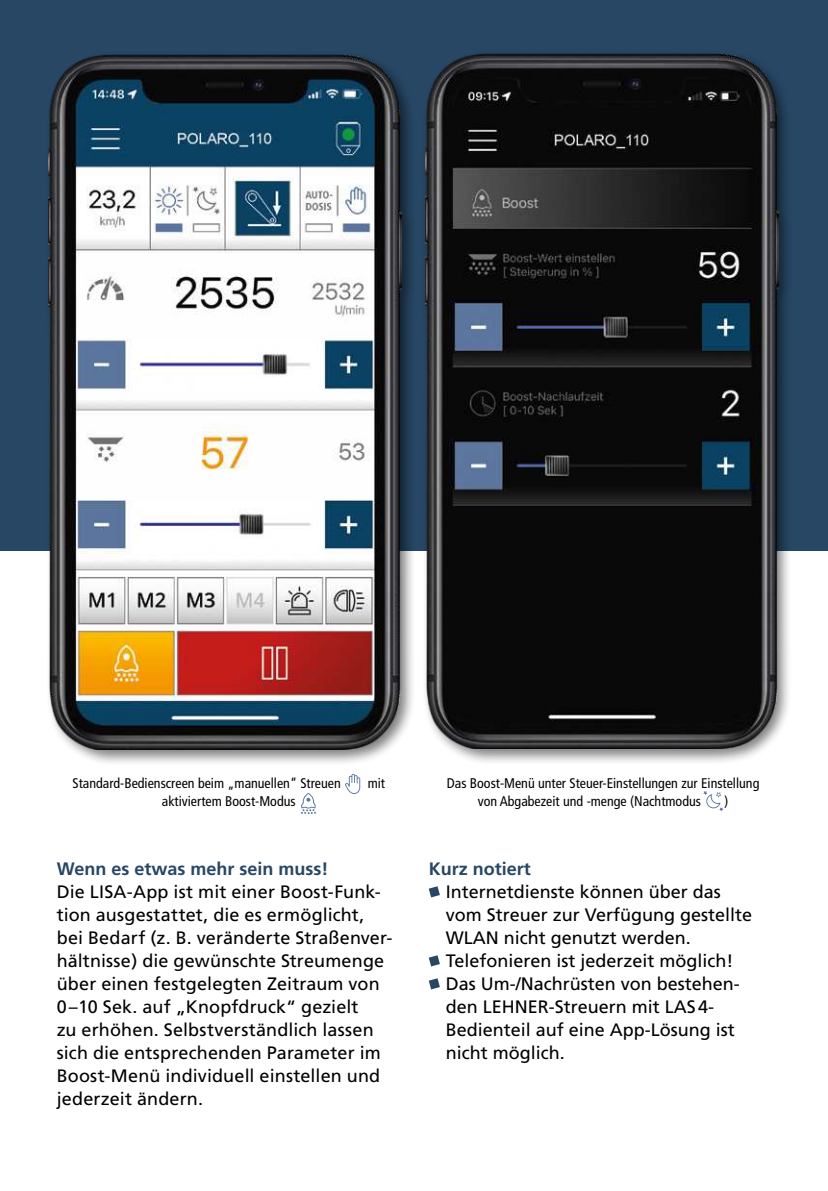
<style>
.page{position:relative;width:828px;height:1191px;background:#fff}
.page>*{position:absolute;margin:0;border:0;box-sizing:border-box;transform-origin:0 0}
.t1{font:18px/23px "Frutiger";color:#000}
.t2{font:700 18px "Frutiger";color:#274764}
.t3{font:condensed 14px/18px "Frutiger";color:#000}
</style>
<div class="page">
<div style="left:0;top:0;width:828px;height:550px;background:#274764"></div>
<div style="left:420px;top:49px;width:374px;height:714px;background:#000;opacity:.5"></div>
<img style="left:425px;top:54px;width:353px;height:694px">
<svg style="left:703px;top:791px;width:20px;height:20px"></svg>
<svg style="left:429px;top:886px;width:11px;height:11px"></svg>
<svg style="left:429px;top:955px;width:11px;height:11px"></svg>
<svg style="left:429px;top:978px;width:11px;height:11px"></svg>
<div style="left:44px;top:51px;width:371px;height:715px;background:#000;opacity:.5"></div>
<img style="left:49px;top:55px;width:352px;height:695px">
<svg style="left:345px;top:773px;width:15px;height:21px"></svg>
<svg style="left:301px;top:793px;width:15px;height:21px"></svg>
<p class="t3" style="left:73px;top:775px;width:270px">Standard-Bedienscreen beim „manuellen“ Streuen</p>
<p class="t3" style="left:368px;top:775px;width:19px">mit</p>
<p class="t3" style="left:162px;top:793px;width:135px">aktiviertem Boost-Modus</p>
<p class="t2" style="left:57px;top:861px;width:273px">Wenn es etwas mehr sein muss!</p>
<p class="t1" style="left:57px;top:881px;width:337px">Die LISA-App ist mit einer Boost-Funk&shy;tion ausgestattet, die es ermöglicht, bei Bedarf (z. B. veränderte Straßenver&shy;hältnisse) die gewünschte Streumenge über einen festgelegten Zeitraum von 0–10 Sek. auf „Knopfdruck“ gezielt<br>zu erhöhen. Selbstverständlich lassen sich die entsprechenden Parameter im Boost-Menü individuell einstellen und jederzeit ändern.</p>
<p class="t3" style="left:478px;top:775px;width:283px;text-indent:-31px">Das Boost-Menü unter Steuer-Einstellungen zur Einstellung von Abgabezeit und -menge (Nachtmodus</p>
<p class="t3" style="left:724px;top:793px;width:5px">)</p>
<p class="t2" style="left:429px;top:861px;width:104px">Kurz notiert</p>
<p class="t1" style="left:446px;top:881px;width:308px">Internetdienste können über das vom Streuer zur Verfügung gestellte<br>WLAN nicht genutzt werden.<br>Telefonieren ist jederzeit möglich!<br>Das Um-/Nachrüsten von bestehen&shy;den LEHNER-Streuern mit LAS 4-<br>Bedienteil auf eine App-Lösung ist nicht möglich.</p>
</div>
